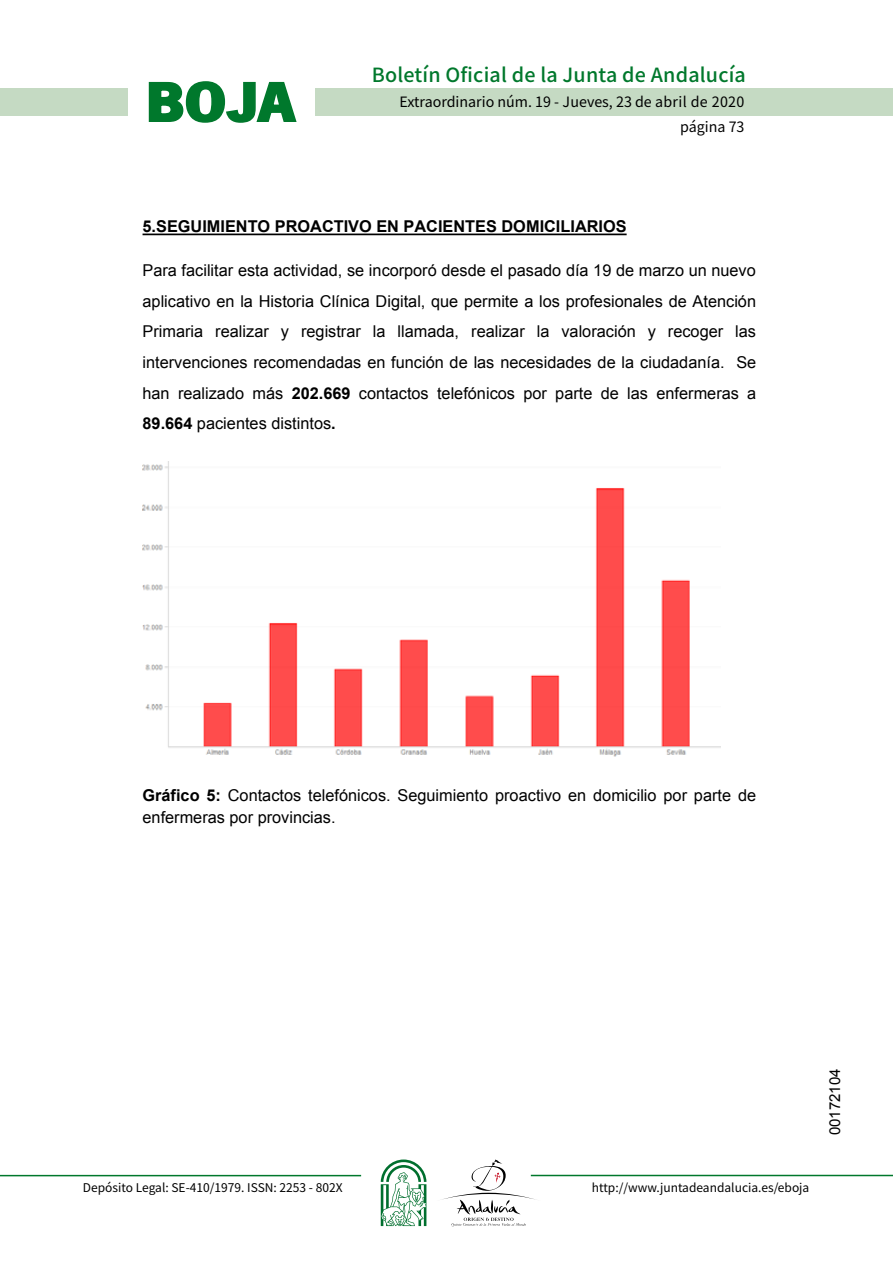
<style>
.page{position:relative;width:893px;height:1263px;background:#fff}
.page>*{position:absolute;margin:0;border:0;box-sizing:border-box;transform-origin:0 0}
.t1{font:700 57.75px "News Got T";color:#00782c;scale:1.14 1}
.t2{font:500 19.5px "Noto Sans HK";letter-spacing:.01em;color:#00782c}
.t3{font:16.35px/30.6px "Arial";color:#000;text-align:justify}
.t4{font:700 16.35px "Arial";color:#000}
.t5{font:15px "Arial";color:#000}
.t6{font:14.25px/24.5px "Noto Sans HK";color:#000;text-align:right}
.t7{font:12px "Noto Sans HK";color:#000}
.s1{font-weight:700}
</style>
<div class="page">
<div style="left:315px;top:88px;width:577px;height:28px;background:#c5dac3"></div>
<div style="left:0;top:88px;width:128px;height:28px;background:#c5dac3"></div>
<hr style="left:0;top:1175px;width:361px;height:1px;background:#00782c">
<hr style="left:531px;top:1175px;width:361px;height:1px;background:#00782c">
<svg style="left:148px;top:81px;width:149px;height:42px"></svg>
<svg style="left:442px;top:1159px;width:100px;height:67px"></svg>
<svg style="left:381px;top:1160px;width:45px;height:66px"></svg>
<hr style="left:142px;top:234px;width:484px;height:1px;background:#000">
<img style="left:142px;top:461px;width:578px;height:296px">
<h1 class="t1" style="left:145px;top:68px;width:133px">BOJA</h1>
<p class="t2" style="left:372px;top:64px;width:375px">Boletín Oficial de la Junta de Andalucía</p>
<p class="t6" style="left:399px;top:90px;width:346px">Extraordinario núm. 19 - Jueves, 23 de abril de 2020 página 73</p>
<p class="t4" style="left:142px;top:215px;width:485px">5.SEGUIMIENTO PROACTIVO EN PACIENTES DOMICILIARIOS</p>
<p class="t3" style="left:142px;top:255px;width:615px">Para facilitar esta actividad, se incorporó desde el pasado día 19 de marzo un nuevo aplicativo en la Historia Clínica Digital, que permite a los profesionales de Atención Primaria realizar y registrar la llamada, realizar la valoración y recoger las intervenciones recomendadas en función de las necesidades de la ciudadanía. Se han realizado más <span class="s1">202.669</span> contactos telefónicos por parte de las enfermeras a <span class="s1">89.664</span> pacientes distintos<span class="s1">.</span></p>
<p class="t3" style="left:142px;top:785px;width:615px;line-height:21.6px"><span class="s1">Gráfico 5:</span> Contactos telefónicos. Seguimiento proactivo en domicilio por parte de enfermeras por provincias.</p>
<p class="t7" style="left:83px;top:1181px;width:261px">Depósito Legal: SE-410/1979. ISSN: 2253 - 802X</p>
<p class="t7" style="left:592px;top:1181px;width:219px">http://www.juntadeandalucia.es/eboja</p>
<p class="t5" style="left:825px;top:1135px;width:68px;rotate:-90deg">00172104</p>
</div>
